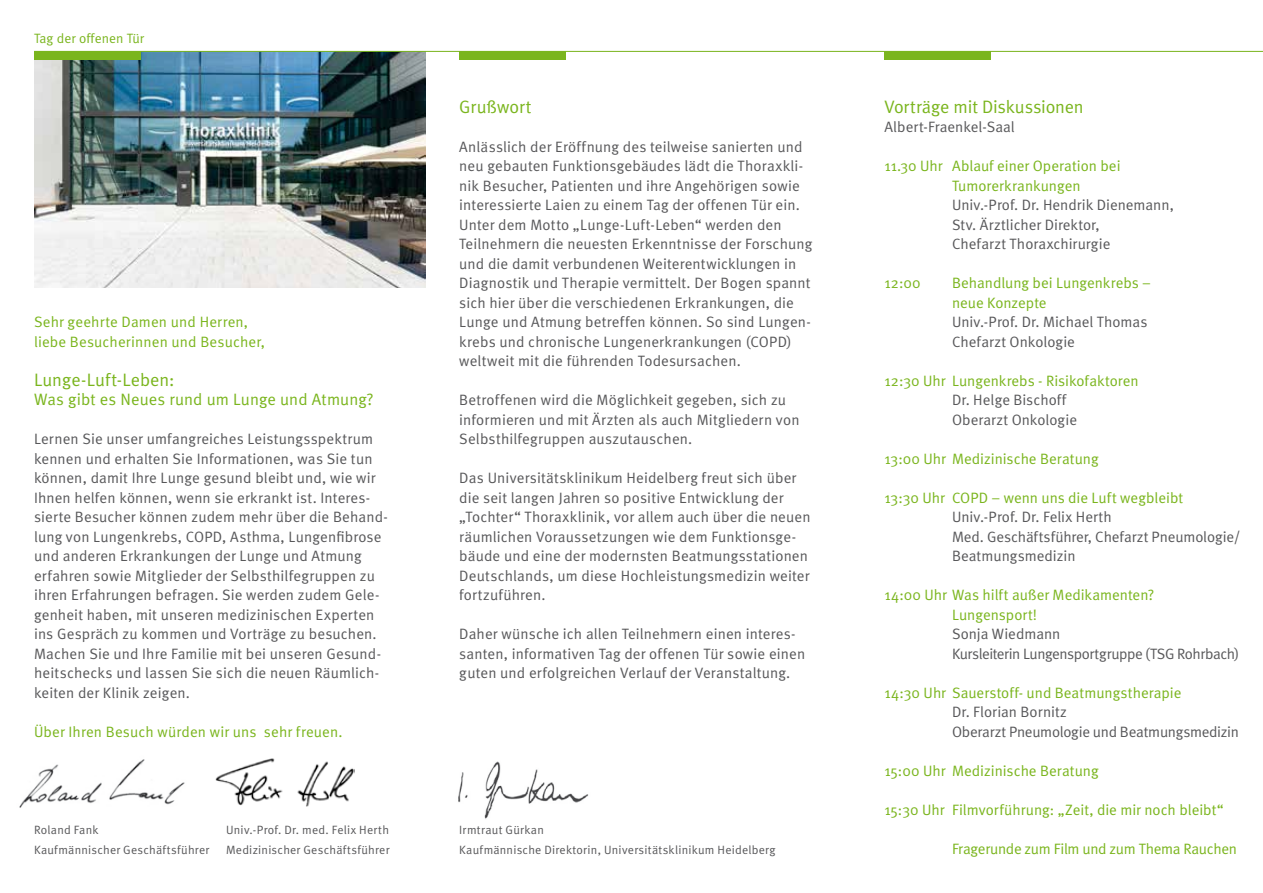
<style>
.page{position:relative;width:1263px;height:893px;background:#fff}
.page>*{position:absolute;margin:0;border:0;box-sizing:border-box;transform-origin:0 0}
.t1{font:18px "Meta Normal";color:#7ab51d}
.t2{font:16.5px "Meta Normal";letter-spacing:.005em;color:#7ab51d}
.t3{font:15px/19.5px "Meta Normal";letter-spacing:.01em;color:#58585a}
.t4{font:15px/19.5px "Meta Normal";letter-spacing:.005em;color:#7ab51d}
.t5{font:15px/19.5px "Meta Normal";letter-spacing:-.025em;color:#58585a}
.t6{font:15px/19.5px "Meta Normal";letter-spacing:-.015em;color:#58585a}
.t7{font:15px "Meta Normal";letter-spacing:-.02em;color:#7ab51d}
.t8{font:13.5px "Meta Normal";letter-spacing:.01em;color:#7ab51d}
.t9{font:12px/19.5px "Meta Normal";letter-spacing:.02em;color:#58585a}
</style>
<div class="page">
<img style="left:19px;top:764px;width:83px;height:44px">
<img style="left:109px;top:759px;width:76px;height:46px">
<div style="left:459px;top:51px;width:107px;height:9px;background:#7ab51d"></div>
<div style="left:884px;top:51px;width:107px;height:9px;background:#7ab51d"></div>
<img style="left:35px;top:52px;width:390px;height:235px">
<img style="left:215px;top:758px;width:140px;height:49px">
<img style="left:458px;top:761px;width:131px;height:58px">
<hr style="left:34px;top:51px;width:1229px;height:1px;background:#7ab51d">
<div style="left:34px;top:51px;width:106px;height:9px;background:#7ab51d"></div>
<p class="t8" style="left:34px;top:31px;width:112px">Tag der offenen Tür</p>
<p class="t4" style="left:34px;top:312px;width:233px">Sehr geehrte Damen und Herren, liebe Besucherinnen und Besucher,</p>
<p class="t1" style="left:34px;top:369px;width:142px">Lunge-Luft-Leben:</p>
<p class="t2" style="left:34px;top:390px;width:341px">Was gibt es Neues rund um Lunge und Atmung?</p>
<p class="t3" style="left:34px;top:429px;width:355px">Lernen Sie unser umfangreiches Leistungsspektrum kennen und erhalten Sie Informationen, was Sie tun können, damit Ihre Lunge gesund bleibt und, wie wir Ihnen helfen können, wenn sie erkrankt ist. Interes&shy;sierte Besucher können zudem mehr über die Behand&shy;lung von Lungenkrebs, COPD, Asthma, Lungenfibrose und anderen Erkrankungen der Lunge und Atmung erfahren sowie Mitglieder der Selbsthilfegruppen zu ihren Erfahrungen befragen. Sie werden zudem Gele&shy;genheit haben, mit unseren medizinischen Experten ins Gespräch zu kommen und Vorträge zu besuchen.<br>Machen Sie und Ihre Familie mit bei unseren Gesund&shy;heitschecks und lassen Sie sich die neuen Räumlich&shy;keiten der Klinik zeigen.</p>
<p class="t4" style="left:34px;top:721px;width:310px">Über Ihren Besuch würden wir uns sehr freuen.</p>
<p class="t9" style="left:34px;top:820px;width:66px">Roland Fank</p>
<p class="t9" style="left:226px;top:820px;width:164px">Univ.-Prof. Dr. med. Felix Herth</p>
<p class="t9" style="left:34px;top:839px;width:177px">Kaufmännischer Geschäftsführer</p>
<p class="t9" style="left:226px;top:839px;width:165px">Medizinischer Geschäftsführer</p>
<p class="t1" style="left:459px;top:96px;width:74px">Grußwort</p>
<p class="t3" style="left:459px;top:136px;width:354px">Anlässlich der Eröffnung des teilweise sanierten und neu gebauten Funktionsgebäudes lädt die Thoraxkli&shy;nik Besucher, Patienten und ihre Angehörigen sowie interessierte Laien zu einem Tag der offenen Tür ein.<br>Unter dem Motto „Lunge-Luft-Leben“ werden den Teilnehmern die neuesten Erkenntnisse der Forschung und die damit verbundenen Weiterentwicklungen in Diagnostik und Therapie vermittelt. Der Bogen spannt sich hier über die verschiedenen Erkrankungen, die Lunge und Atmung betreffen können. So sind Lungen&shy;krebs und chronische Lungenerkrankungen (COPD) weltweit mit die führenden Todesursachen.</p>
<p class="t3" style="left:459px;top:390px;width:342px">Betroffenen wird die Möglichkeit gegeben, sich zu informieren und mit Ärzten als auch Mitgliedern von<br>Selbsthilfegruppen auszutauschen.</p>
<p class="t3" style="left:459px;top:468px;width:353px">Das Universitätsklinikum Heidelberg freut sich über die seit langen Jahren so positive Entwicklung der „Tochter“ Thoraxklinik, vor allem auch über die neuen räumlichen Voraussetzungen wie dem Funktionsge&shy;bäude und eine der modernsten Beatmungsstationen Deutschlands, um diese Hochleistungsmedizin weiter fortzuführen.</p>
<p class="t3" style="left:459px;top:624px;width:347px">Daher wünsche ich allen Teilnehmern einen interes&shy;santen, informativen Tag der offenen Tür sowie einen guten und erfolgreichen Verlauf der Veranstaltung.</p>
<p class="t9" style="left:459px;top:820px;width:318px">Irmtraut Gürkan<br>Kaufmännische Direktorin, Universitätsklinikum Heidelberg</p>
<p class="t1" style="left:884px;top:96px;width:201px">Vorträge mit Diskussionen</p>
<p class="t3" style="left:884px;top:117px;width:132px">Albert-Fraenkel-Saal</p>
<p class="t4" style="left:952px;top:156px;width:170px;text-indent:-68px">11.30 Uhr Ablauf einer Operation bei<br>Tumorerkrankungen</p>
<p class="t3" style="left:952px;top:195px;width:223px">Univ.-Prof. Dr. Hendrik Dienemann,<br>Stv. Ärztlicher Direktor,<br>Chefarzt Thoraxchirurgie</p>
<p class="t4" style="left:884px;top:273px;width:38px">12:00</p>
<p class="t4" style="left:952px;top:273px;width:201px">Behandlung bei Lungenkrebs – neue Konzepte</p>
<p class="t3" style="left:952px;top:312px;width:197px">Univ.-Prof. Dr. Michael Thomas<br>Chefarzt Onkologie</p>
<p class="t4" style="left:884px;top:370px;width:256px">12:30 Uhr Lungenkrebs - Risikofaktoren</p>
<p class="t3" style="left:952px;top:390px;width:126px">Dr. Helge Bischoff<br>Oberarzt Onkologie</p>
<p class="t4" style="left:884px;top:448px;width:216px">13:00 Uhr Medizinische Beratung</p>
<p class="t4" style="left:884px;top:487px;width:300px">13:30 Uhr COPD – wenn uns die Luft wegbleibt</p>
<p class="t3" style="left:952px;top:507px;width:290px">Univ.-Prof. Dr. Felix Herth<br>Med. Geschäftsführer, Chefarzt Pneumologie/<br>Beatmungsmedizin</p>
<p class="t4" style="left:952px;top:585px;width:204px;text-indent:-68px">14:00 Uhr Was hilft außer Medikamenten?<br>Lungensport!</p>
<p class="t5" style="left:952px;top:624px;width:289px">Sonja Wiedmann<br>Kursleiterin Lungensportgruppe (TSG Rohrbach)</p>
<p class="t4" style="left:884px;top:682px;width:298px">14:30 Uhr Sauerstoff- und Beatmungstherapie</p>
<p class="t6" style="left:952px;top:702px;width:288px">Dr. Florian Bornitz<br>Oberarzt Pneumologie und Beatmungsmedizin</p>
<p class="t4" style="left:884px;top:760px;width:216px">15:00 Uhr Medizinische Beratung</p>
<p class="t4" style="left:884px;top:799px;width:341px">15:30 Uhr Filmvorführung: „Zeit, die mir noch bleibt“</p>
<p class="t7" style="left:952px;top:840px;width:286px">Fragerunde zum Film und zum Thema Rauchen</p>
</div>
